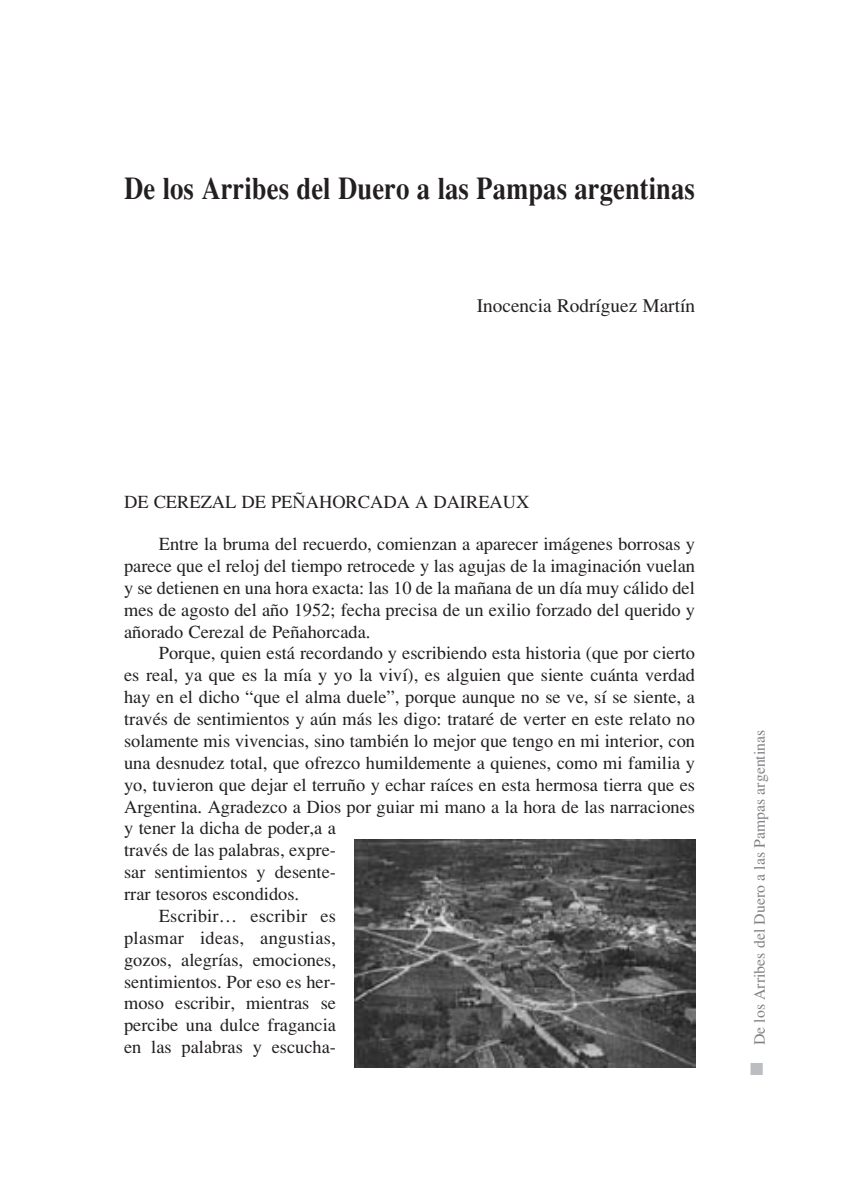
<style>
.page{position:relative;width:844px;height:1191px;background:#fff}
.page>*{position:absolute;margin:0;border:0;box-sizing:border-box;transform-origin:0 0}
.titulo_capítulo{font:700 31.5px "Times";color:#231f20;scale:.85 1}
.subtitulo{font:19.25px "Times";color:#231f20}
.Punto_1{font:18.38px/21.9px "Times";color:#231f20;text-align:justify}
.t1{font:17.5px "Zapf Dingbats ITC";color:#bcbdc0}
.t2{font:15.75px "Times";color:#808285}
</style>
<div class="page">
<img style="left:354px;top:839px;width:340px;height:228px">
<p class="titulo_capítulo" style="left:124px;top:168px;width:674px">De los Arribes del Duero a las Pampas argentinas</p>
<p class="subtitulo" style="left:476px;top:294px;width:220px">Inocencia Rodríguez Martín</p>
<p class="Punto_1" style="left:124px;top:491px;width:55px">De Cerezal</p>
<p class="Punto_1" style="left:241px;top:491px;width:79px">de Peñahorcada</p>
<p class="Punto_1" style="left:415px;top:491px;width:45px">a Daireaux</p>
<p class="Punto_1" style="left:124px;top:533px;width:572px;text-indent:35px">Entre la bruma del recuerdo, comienzan a aparecer imágenes borrosas y parece que el reloj del tiempo retrocede y las agujas de la imaginación vuelan y se detienen en una hora exacta: las 10 de la mañana de un día muy cálido del mes de agosto del año 1952; fecha precisa de un exilio forzado del querido y añorado Cerezal de Peñahorcada.</p>
<p class="Punto_1" style="left:124px;top:642px;width:572px;text-align:left;text-indent:35px">Porque, quien está recordando y escribiendo esta historia (que por cierto es real, ya que es la mía y yo la viví), es alguien que siente cuánta verdad hay en el dicho “que el alma duele”, porque aunque no se ve, sí se siente, a través de sentimientos y aún más les digo: trataré de verter en este relato no solamente mis vivencias, sino también lo mejor que tengo en mi interior, con una desnudez total, que ofrezco humildemente a quienes, como mi familia y yo, tuvieron que dejar el terruño y echar raíces en esta hermosa tierra que es Argentina. Agradezco a Dios por guiar mi mano a la hora de las narraciones y tener la dicha de poder,a a<br>través de las palabras, expre-<br>sar sentimientos y desente-<br>rrar tesoros escondidos.</p>
<p class="Punto_1" style="left:124px;top:904px;width:213px;text-indent:35px">Escribir… escribir es plasmar ideas, angustias, gozos, alegrías, emociones, sentimientos. Por eso es her&shy;moso escribir, mientras se percibe una dulce fragancia en las palabras y escucha-</p>
<p class="t2" style="left:750px;top:1045px;width:317px;rotate:-90deg">De los Arribes del Duero a las Pampas argentinas</p>
<p class="t1" style="left:750px;top:1060px;width:15px">■</p>
</div>
